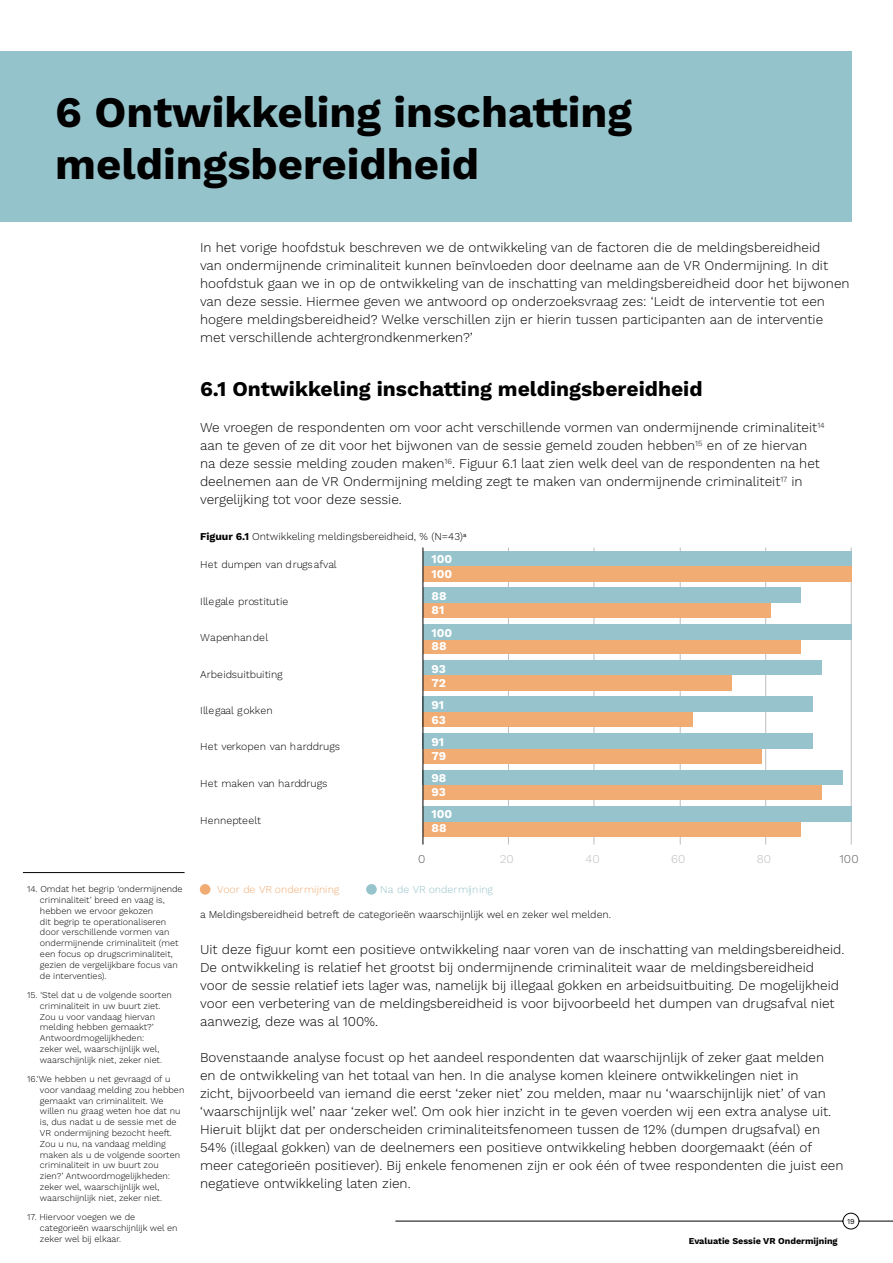
<style>
.page{position:relative;width:893px;height:1263px;background:#fff}
.page>*{position:absolute;margin:0;border:0;box-sizing:border-box;transform-origin:0 0}
.t1{font:700 43.5px/52.2px "Work Sans";color:#000}
.t2{font:700 21px "Work Sans";color:#000}
.t3{font:300 13.5px/18px "Work Sans";color:#000}
.t4{font:700 12px "Work Sans";color:#fff}
.t5{font:300 12px "Work Sans";color:#bcbec0}
.t6{font:300 12px "Work Sans";color:#5a5a5a}
.t7{font:300 10.5px "Work Sans";color:#000}
.t8{font:300 10.5px "Work Sans";color:#f1ac74}
.t9{font:300 10.5px "Work Sans";color:#96c3cc}
.t10{font:300 9px/10.8px "Work Sans";color:#000}
.t11{font:700 9px "Work Sans";color:#000}
.t12{font:7.5px "Work Sans";color:#000}
.s1{font-weight:700}
</style>
<div class="page">
<svg style="left:395px;top:1213px;width:498px;height:16px"></svg>
<hr style="left:23px;top:872px;width:162px;height:1px;background:#000">
<div style="left:0;top:51px;width:851px;height:170px;background:#95c3cb"></div>
<hr style="left:851px;top:547px;width:1px;height:297px;background:#bcbec0">
<hr style="left:765px;top:547px;width:1px;height:297px;background:#bcbec0">
<hr style="left:680px;top:547px;width:1px;height:297px;background:#bcbec0">
<hr style="left:594px;top:547px;width:1px;height:297px;background:#bcbec0">
<hr style="left:508px;top:547px;width:1px;height:297px;background:#bcbec0">
<div style="left:423px;top:822px;width:377px;height:15px;background:#f1ac74"></div>
<div style="left:423px;top:807px;width:428px;height:15px;background:#96c3cc"></div>
<div style="left:423px;top:784px;width:398px;height:16px;background:#f1ac74"></div>
<div style="left:423px;top:770px;width:420px;height:14px;background:#96c3cc"></div>
<div style="left:423px;top:748px;width:338px;height:15px;background:#f1ac74"></div>
<div style="left:423px;top:733px;width:390px;height:15px;background:#96c3cc"></div>
<div style="left:423px;top:712px;width:270px;height:15px;background:#f1ac74"></div>
<div style="left:423px;top:697px;width:390px;height:15px;background:#96c3cc"></div>
<div style="left:423px;top:675px;width:308px;height:16px;background:#f1ac74"></div>
<div style="left:423px;top:661px;width:398px;height:14px;background:#96c3cc"></div>
<div style="left:423px;top:640px;width:377px;height:14px;background:#f1ac74"></div>
<div style="left:423px;top:624px;width:428px;height:16px;background:#96c3cc"></div>
<div style="left:423px;top:602px;width:347px;height:15px;background:#f1ac74"></div>
<div style="left:423px;top:587px;width:377px;height:15px;background:#96c3cc"></div>
<div style="left:423px;top:566px;width:428px;height:15px;background:#f1ac74"></div>
<div style="left:423px;top:551px;width:428px;height:15px;background:#96c3cc"></div>
<hr style="left:423px;top:547px;width:1px;height:297px;background:#000">
<div style="left:200px;top:884px;width:10px;height:11px;background:#f1ac74;border-radius:50%"></div>
<div style="left:366px;top:884px;width:11px;height:11px;background:#96c3cc;border-radius:50%"></div>
<h1 class="t1" style="left:55px;top:88px;width:578px">6 Ontwikkeling inschatting meldingsbereidheid</h1>
<p class="t3" style="left:200px;top:239px;width:651px">In het vorige hoofdstuk beschreven we de ontwikkeling van de factoren die de meldingsbereidheid<br>van ondermijnende criminaliteit kunnen beïnvloeden door deelname aan de VR Ondermijning. In dit hoofdstuk gaan we in op de ontwikkeling van de inschatting van meldingsbereidheid door het bijwonen van deze sessie. Hiermee geven we antwoord op onderzoeksvraag zes: ‘Leidt de interventie tot een hogere meldingsbereidheid? Welke verschillen zijn er hierin tussen participanten aan de interventie met verschillende achtergrondkenmerken?’</p>
<h2 class="t2" style="left:200px;top:377px;width:504px">6.1 Ontwikkeling inschatting meldingsbereidheid</h2>
<p class="t3" style="left:200px;top:419px;width:626px">We vroegen de respondenten om voor acht verschillende vormen van ondermijnende criminaliteit<sup>14 </sup>aan te geven of ze dit voor het bijwonen van de sessie gemeld zouden hebben<sup>15</sup> en of ze hiervan na deze sessie melding zouden maken<sup>16</sup>. Figuur 6.1 laat zien welk deel van de respondenten na het deelnemen aan de VR Ondermijning melding zegt te maken van ondermijnende criminaliteit<sup>17</sup> in vergelijking tot voor deze sessie.</p>
<p class="t7" style="left:200px;top:530px;width:268px"><span class="s1">Figuur 6.1</span> Ontwikkeling meldingsbereidheid, % (N=43)<sup>a</sup></p>
<p class="t10" style="left:40px;top:884px;width:144px;text-indent:-13px">14. Omdat het begrip ‘ondermijnende criminaliteit’ breed en vaag is, hebben we ervoor gekozen<br>dit begrip te operationaliseren door verschillende vormen van ondermijnende criminaliteit (met een focus op drugscriminaliteit, gezien de vergelijkbare focus van de interventies).</p>
<p class="t10" style="left:40px;top:990px;width:133px;text-indent:-13px">15. ‘Stel dat u de volgende soorten criminaliteit in uw buurt ziet.<br>Zou u voor vandaag hiervan melding hebben gemaakt?’<br>Antwoordmogelijkheden:<br>zeker wel, waarschijnlijk wel, waarschijnlijk niet, zeker niet.</p>
<p class="t10" style="left:40px;top:1074px;width:146px;text-indent:-13px">16.‘We hebben u net gevraagd of u voor vandaag melding zou hebben gemaakt van criminaliteit. We willen nu graag weten hoe dat nu is, dus nadat u de sessie met de<br>VR ondermijning bezocht heeft.<br>Zou u nu, na vandaag melding maken als u de volgende soorten criminaliteit in uw buurt zou zien?’ Antwoordmogelijkheden: zeker wel, waarschijnlijk wel, waarschijnlijk niet, zeker niet.</p>
<p class="t10" style="left:40px;top:1212px;width:139px;text-indent:-13px">17. Hiervoor voegen we de categorieën waarschijnlijk wel en zeker wel bij elkaar.</p>
<p class="t7" style="left:200px;top:558px;width:138px">Het dumpen van drugsafval</p>
<p class="t4" style="left:432px;top:552px;width:22px">100</p>
<p class="t4" style="left:432px;top:567px;width:22px">100</p>
<p class="t7" style="left:200px;top:595px;width:90px">Illegale prostitutie</p>
<p class="t4" style="left:432px;top:589px;width:17px">88</p>
<p class="t4" style="left:432px;top:603px;width:14px">81</p>
<p class="t7" style="left:200px;top:631px;width:69px">Wapenhandel</p>
<p class="t4" style="left:432px;top:626px;width:22px">100</p>
<p class="t4" style="left:432px;top:639px;width:17px">88</p>
<p class="t7" style="left:200px;top:668px;width:84px">Arbeidsuitbuiting</p>
<p class="t4" style="left:432px;top:662px;width:16px">93</p>
<p class="t4" style="left:432px;top:676px;width:16px">72</p>
<p class="t7" style="left:200px;top:704px;width:74px">Illegaal gokken</p>
<p class="t4" style="left:432px;top:698px;width:14px">91</p>
<p class="t4" style="left:432px;top:713px;width:16px">63</p>
<p class="t7" style="left:200px;top:740px;width:141px">Het verkopen van harddrugs</p>
<p class="t4" style="left:432px;top:735px;width:14px">91</p>
<p class="t4" style="left:432px;top:749px;width:16px">79</p>
<p class="t7" style="left:200px;top:777px;width:129px">Het maken van harddrugs</p>
<p class="t4" style="left:432px;top:771px;width:16px">98</p>
<p class="t4" style="left:432px;top:785px;width:16px">93</p>
<p class="t7" style="left:200px;top:814px;width:62px">Hennepteelt</p>
<p class="t4" style="left:432px;top:807px;width:22px">100</p>
<p class="t4" style="left:432px;top:821px;width:17px">88</p>
<p class="t6" style="left:418px;top:851px;width:9px">0</p>
<p class="t5" style="left:500px;top:851px;width:16px">20</p>
<p class="t5" style="left:585px;top:851px;width:16px">40</p>
<p class="t5" style="left:671px;top:851px;width:16px">60</p>
<p class="t5" style="left:757px;top:851px;width:16px">80</p>
<p class="t6" style="left:839px;top:851px;width:21px">100</p>
<p class="t8" style="left:217px;top:883px;width:124px">Voor de VR ondermijning</p>
<p class="t9" style="left:380px;top:883px;width:114px">Na de VR ondermijning</p>
<p class="t7" style="left:200px;top:908px;width:413px">a Meldingsbereidheid betreft de categorieën waarschijnlijk wel en zeker wel melden.</p>
<p class="t3" style="left:200px;top:941px;width:646px">Uit deze figuur komt een positieve ontwikkeling naar voren van de inschatting van meldingsbereidheid.<br>De ontwikkeling is relatief het grootst bij ondermijnende criminaliteit waar de meldingsbereidheid voor de sessie relatief iets lager was, namelijk bij illegaal gokken en arbeidsuitbuiting. De mogelijkheid voor een verbetering van de meldingsbereidheid is voor bijvoorbeeld het dumpen van drugsafval niet aanwezig, deze was al 100%.</p>
<p class="t3" style="left:200px;top:1049px;width:645px">Bovenstaande analyse focust op het aandeel respondenten dat waarschijnlijk of zeker gaat melden<br>en de ontwikkeling van het totaal van hen. In die analyse komen kleinere ontwikkelingen niet in<br>zicht, bijvoorbeeld van iemand die eerst ‘zeker niet’ zou melden, maar nu ‘waarschijnlijk niet’ of van ‘waarschijnlijk wel’ naar ‘zeker wel’. Om ook hier inzicht in te geven voerden wij een extra analyse uit.<br>Hieruit blijkt dat per onderscheiden criminaliteitsfenomeen tussen de 12% (dumpen drugsafval) en 54% (illegaal gokken) van de deelnemers een positieve ontwikkeling hebben doorgemaakt (één of meer categorieën positiever). Bij enkele fenomenen zijn er ook één of twee respondenten die juist een negatieve ontwikkeling laten zien.</p>
<p class="t11" style="left:689px;top:1236px;width:150px">Evaluatie Sessie VR Ondermijning</p>
<p class="t12" style="left:847px;top:1216px;width:9px">19</p>
</div>
